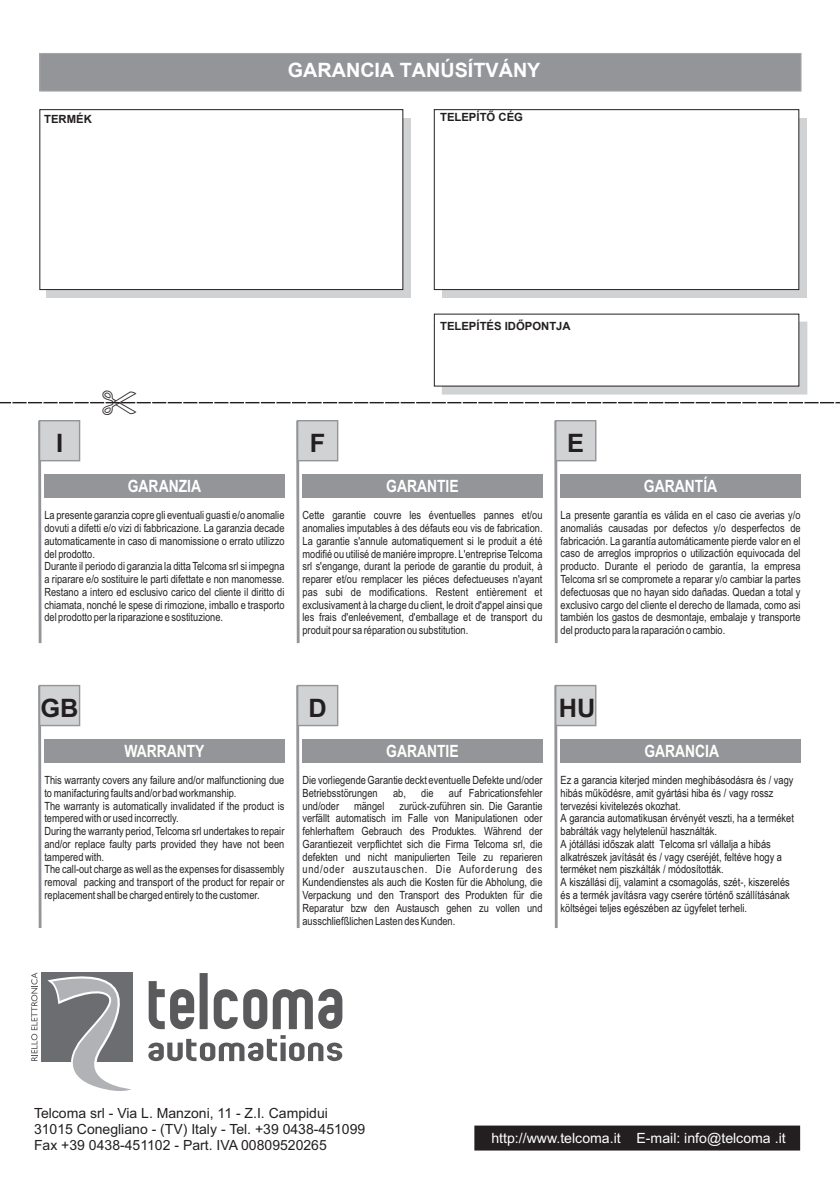
<style>
.page{position:relative;width:840px;height:1191px;background:#fff}
.page>*{position:absolute;margin:0;border:0;box-sizing:border-box;transform-origin:0 0}
.t1{font:700 25.4px "Arial";color:#231f20}
.t2{font:700 25.4px "Arial";color:#231f20}
.t3{font:700 19.8px "Arial";color:#fff}
.t4{font:700 17px "Arial Narrow";color:#fff}
.t5{font:14px/15.8px "Arial";color:#231f20}
.t6{font:14px "Arial";color:#fff}
.t7{font:11.2px/12.8px "Arial Narrow";color:#231f20}
.t8{font:700 11.2px "Arial";color:#231f20}
</style>
<div class="page">
<svg style="left:444px;top:324px;width:360px;height:66px;background:#b7b7b9"></svg>
<svg style="left:442px;top:118px;width:364px;height:179px;background:#c8c9cb"></svg>
<hr style="left:38px;top:685px;width:3px;height:243px;background:#939598">
<hr style="left:296px;top:685px;width:3px;height:243px;background:#939598">
<hr style="left:554px;top:685px;width:3px;height:243px;background:#939598">
<div style="left:40px;top:53px;width:760px;height:38px;background:#939598"></div>
<div style="left:40px;top:53px;width:760px;height:38px;border:1px solid #a8a9ad"></div>
<div style="left:46px;top:118px;width:364px;height:179px;background:linear-gradient(to right,#cdced0,#cdced0)"></div>
<div style="left:40px;top:110px;width:362px;height:179px;background:#fff"></div>
<div style="left:40px;top:109px;width:363px;height:181px;border:1px solid #231f20"></div>
<div style="left:434px;top:110px;width:364px;height:179px;background:#fff"></div>
<div style="left:434px;top:109px;width:364px;height:181px;border:1px solid #231f20"></div>
<div style="left:434px;top:314px;width:364px;height:72px;background:#fff"></div>
<hr style="left:38px;top:421px;width:3px;height:222px;background:#939598">
<div style="left:40px;top:421px;width:39px;height:40px;background:#d1d2d4"></div>
<div style="left:39px;top:420px;width:41px;height:41px;border:1px solid #939598"></div>
<div style="left:44px;top:473px;width:240px;height:24px;background:#939598"></div>
<div style="left:40px;top:685px;width:39px;height:40px;background:#d1d2d4"></div>
<div style="left:39px;top:685px;width:41px;height:41px;border:1px solid #939598"></div>
<div style="left:44px;top:738px;width:240px;height:24px;background:#939598"></div>
<hr style="left:296px;top:421px;width:3px;height:222px;background:#939598">
<div style="left:297px;top:421px;width:40px;height:40px;background:#d1d2d4"></div>
<div style="left:297px;top:420px;width:41px;height:41px;border:1px solid #939598"></div>
<div style="left:302px;top:473px;width:240px;height:24px;background:#939598"></div>
<div style="left:297px;top:685px;width:40px;height:40px;background:#d1d2d4"></div>
<div style="left:297px;top:685px;width:41px;height:41px;border:1px solid #939598"></div>
<div style="left:302px;top:738px;width:240px;height:24px;background:#939598"></div>
<hr style="left:554px;top:421px;width:3px;height:222px;background:#939598">
<div style="left:555px;top:421px;width:40px;height:40px;background:#d1d2d4"></div>
<div style="left:554px;top:420px;width:42px;height:41px;border:1px solid #939598"></div>
<div style="left:560px;top:473px;width:240px;height:24px;background:#939598"></div>
<div style="left:555px;top:685px;width:40px;height:40px;background:#d1d2d4"></div>
<div style="left:554px;top:685px;width:42px;height:41px;border:1px solid #939598"></div>
<div style="left:560px;top:738px;width:240px;height:24px;background:#939598"></div>
<div style="left:474px;top:1126px;width:325px;height:24px;background:#231f20"></div>
<div style="left:474px;top:1125px;width:325px;height:25px;border:1px solid #231f20"></div>
<svg style="left:31px;top:972px;width:311px;height:119px"></svg>
<svg style="left:0;top:390px;width:839px;height:14px"></svg>
<p class="t8" style="left:44px;top:111px;width:49px">TERMÉK</p>
<h1 class="t1" style="left:56px;top:429px;width:9px">I</h1>
<h2 class="t3" style="left:288px;top:57px;width:254px">GARANCIA TANÚSÍTVÁNY</h2>
<p class="t8" style="left:440px;top:109px;width:84px">TELEPÍTŐ CÉG</p>
<h1 class="t1" style="left:310px;top:429px;width:17px">F</h1>
<p class="t8" style="left:440px;top:318px;width:132px">TELEPÍTÉS IDŐPONTJA</p>
<h1 class="t1" style="left:567px;top:429px;width:18px">E</h1>
<h3 class="t4" style="left:128px;top:480px;width:75px">GARANZIA</h3>
<p class="t7" style="left:44px;top:510px;width:241px">La presente garanzia copre gli eventuali guasti e/o anomalie dovuti a difetti e/o vizi di fabbricazione. La garanzia decade automaticamente in caso di manomissione o errato utilizzo del prodotto.<br>Durante il periodo di garanzia la ditta Telcoma srl si impegna a riparare e/o sostituire le parti difettate e non manomesse.<br>Restano a intero ed esclusivo carico del cliente il diritto di chiamata, nonché le spese di rimozione, imballo e trasporto del prodotto per la riparazione e sostituzione.</p>
<h3 class="t4" style="left:386px;top:480px;width:74px">GARANTIE</h3>
<p class="t7" style="left:302px;top:510px;width:241px;text-align:justify">Cette garantie couvre les éventuelles pannes et/ou anomalies imputables à des défauts eou vis de fabrication.<br>La garantie s'annule automatiquement si le produit a été modifié ou utilisé de maniére impropre. L'entreprise Telcoma srl s'engange, durant la periode de garantie du produit, à reparer et/ou remplacer les piéces defectueuses n'ayant pas subi de modifications. Restent entièrement et exclusivament à la charge du client, le droit d'appel ainsi que les frais d'enleévement, d'emballage et de transport du produit pour sa réparation ou substitution.</p>
<h3 class="t4" style="left:643px;top:480px;width:75px">GARANTÍA</h3>
<p class="t7" style="left:560px;top:510px;width:241px;text-align:justify">La presente garantía es válida en el caso cie averias y/o anomaliás causadas por defectos y/o desperfectos de fabricación. La garantía automáticamente pierde valor en el caso de arreglos improprios o utilizactión equivocada del producto. Durante el periodo de garantía, la empresa Telcoma srl se compromete a reparar y/o cambiar la partes defectuosas que no hayan sido dañadas. Quedan a total y exclusivo cargo del cliente el derecho de llamada, como asi también los gastos de desmontaje, embalaje y transporte del producto para la raparación o cambio.</p>
<h1 class="t1" style="left:40px;top:693px;width:40px">GB</h1>
<h3 class="t4" style="left:124px;top:745px;width:82px">WARRANTY</h3>
<p class="t7" style="left:44px;top:774px;width:241px">This warranty covers any failure and/or malfunctioning due to manifacturing faults and/or bad workmanship.<br>The warranty is automatically invalidated if the product is tempered with or used incorrectly.<br>During the warranty period, Telcoma srl undertakes to repair and/or replace faulty parts provided they have not been tampered with.<br>The call-out charge as well as the expenses for disassembly removal packing and transport of the product for repair or replacement shall be charged entirely to the customer.</p>
<h1 class="t1" style="left:308px;top:693px;width:20px">D</h1>
<h3 class="t4" style="left:386px;top:745px;width:74px">GARANTIE</h3>
<p class="t7" style="left:302px;top:774px;width:241px">Die vorliegende Garantie deckt eventuelle Defekte und/oder<br>Betriebsstörungen</p>
<p class="t7" style="left:393px;top:787px;width:14px">ab,</p>
<p class="t7" style="left:421px;top:787px;width:14px">die</p>
<p class="t7" style="left:448px;top:787px;width:95px">auf Fabricationsfehler</p>
<p class="t7" style="left:302px;top:800px;width:241px;text-align:justify;text-indent:97px">zurück-zuführen sin. Die Garantie verfällt automatisch im Falle von Manipulationen oder fehlerhaftem Gebrauch des Produktes. Während der Garantiezeit verpflichtet sich die Firma Telcoma srl, die defekten und nicht manipulierten Teile zu reparieren und/oder auszutauschen. Die Auforderung des Kundendienstes als auch die Kosten für die Abholung, die Verpackung und den Transport des Produkten für die Reparatur bzw den Austausch gehen zu vollen und ausschliefßlichen Lasten des Kunden.</p>
<p class="t7" style="left:302px;top:800px;width:38px">und/oder</p>
<p class="t7" style="left:354px;top:800px;width:32px">mängel</p>
<h1 class="t2" style="left:558px;top:691px;width:38px">HU</h1>
<h3 class="t4" style="left:644px;top:745px;width:76px">GARANCIA</h3>
<p class="t7" style="left:560px;top:773px;width:235px">Ez a garancia kiterjed minden meghibásodásra és / vagy hibás működésre, amit gyártási hiba és / vagy rossz tervezési kivitelezés okozhat.<br>A garancia automatikusan érvényét veszti, ha a terméket babrálták vagy helytelenül használták.<br>A jótállási időszak alatt Telcoma srl vállalja a hibás alkatrészek javítását és / vagy cseréjét, feltéve hogy a terméket nem piszkálták / módosították.<br>A kiszállási díj, valamint a csomagolás, szét-, kiszerelés és a termék javításra vagy cserére történő szállításának költségei teljes egészében az ügyfelet terheli.</p>
<p class="t5" style="left:34px;top:1106px;width:332px">Telcoma srl - Via L. Manzoni, 11 - Z.I. Campidui<br>31015 Conegliano - (TV) Italy - Tel. +39 0438-451099<br>Fax +39 0438-451102 - Part. IVA 00809520265</p>
<p class="t5" style="left:40px;top:1106px;width:307px">Telcoma srl - Via L. Manzoni, 11 - Z.I. Campidui<br>31015 Conegliano - (TV) Italy - Tel. 0438-451099<br>Fax 0438-451102 - Part. IVA 008 9520 65</p>
<p class="t6" style="left:491px;top:1132px;width:296px">http://www.telcoma.it E-mail: info@telcoma .it</p>
</div>
